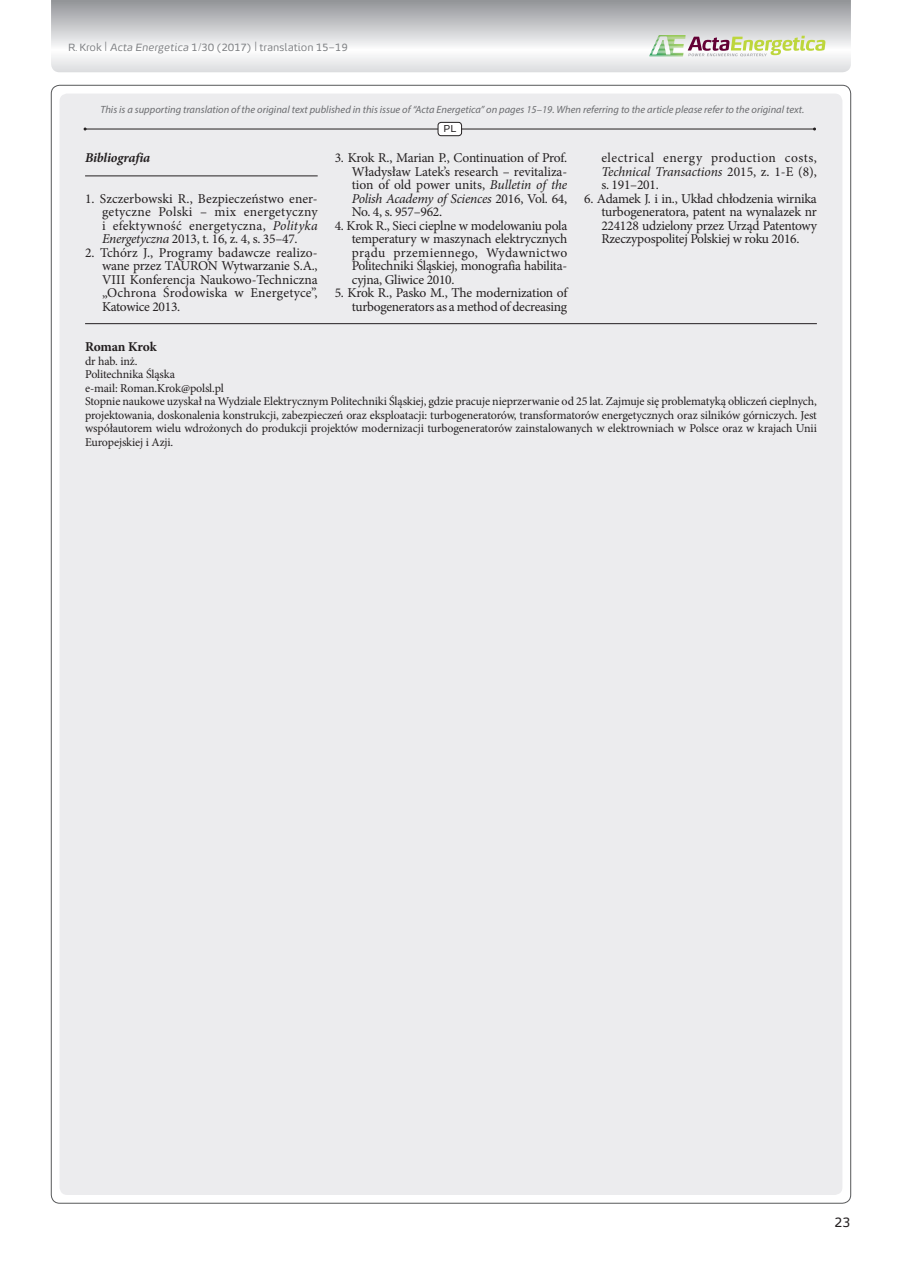
<style>
.page{position:relative;width:902px;height:1263px;background:#fff}
.page>*{position:absolute;margin:0;border:0;box-sizing:border-box;transform-origin:0 0}
.t1{font:13.5px/13.5px "Minion Pro";letter-spacing:-.015em;color:#231f20;text-align:justify}
.t2{font:italic 700 13.5px "Minion Pro";letter-spacing:-.015em;color:#231f20}
.t3{font:700 13.5px "Minion Pro";letter-spacing:-.015em;color:#231f20}
.t4{font:13.5px "Energa";color:#231f20}
.t5{font:12px/13.5px "Minion Pro";letter-spacing:-.01em;color:#231f20}
.t6{font:italic 10.5px "Myriad Pro";color:#6c6d70}
.t7{font:10.5px "Energa";letter-spacing:-.01em;color:#808285}
.t8{font:10.05px "Energa";color:#231f20}
.s1{font-size:13.5px}
.s2{font-style:italic}
</style>
<div class="page">
<svg style="left:51px;top:0;width:799px;height:72px"></svg>
<div style="left:60px;top:94px;width:782px;height:1101px;background:#ececee;border-radius:8px"></div>
<svg style="left:649px;top:35px;width:176px;height:21px"></svg>
<hr style="left:85px;top:129px;width:729px;height:1px;background:#231f20">
<div style="left:438px;top:122px;width:23px;height:14px;background:#fff;border-radius:3px"></div>
<div style="left:437px;top:122px;width:25px;height:14px;border:1px solid #231f20;border-radius:3px"></div>
<hr style="left:85px;top:176px;width:232px;height:1px;background:#231f20">
<hr style="left:85px;top:323px;width:731px;height:1px;background:#231f20">
<p class="t7" style="left:68px;top:41px;width:281px">R. Krok <span class="s1">|</span> <span class="s2">Acta Energetica</span> 1/30 (2017) <span class="s1">|</span> translation 15–19</p>
<p class="t6" style="left:100px;top:103px;width:705px">This is a supporting translation of the original text published in this issue of “Acta Energetica” on pages 15–19. When referring to the article please refer to the original text.</p>
<p class="t2" style="left:85px;top:148px;width:67px">Bibliografia</p>
<p class="t1" style="left:102px;top:192px;width:217px;text-indent:-17px">1. Szczerbowski R., Bezpieczeństwo ener‑ getyczne Polski – mix energetyczny i efektywność energetyczna, <span class="s2">Polityka Energetyczna</span> 2013, t. 16, z. 4, s. 35–47.</p>
<p class="t1" style="left:102px;top:246px;width:217px;text-indent:-17px">2. Tchórz J., Programy badawcze realizo‑ wane przez TAURON Wytwarzanie S.A., VIII Konferencja Naukowo-Techniczna „Ochrona Środowiska w Energetyce”, Katowice 2013.</p>
<p class="t8" style="left:443px;top:122px;width:14px">PL</p>
<p class="t1" style="left:352px;top:151px;width:217px;text-indent:-17px">3. Krok R., Marian P., Continuation of Prof.<br>Władysław Latek’s research – revitaliza‑ tion of old power units, <span class="s2">Bulletin of the Polish Academy of Sciences</span> 2016, Vol. 64, No. 4, s. 957–962.</p>
<p class="t1" style="left:352px;top:219px;width:217px;text-indent:-17px">4. Krok R., Sieci cieplne w modelowaniu pola temperatury w maszynach elektrycznych prądu przemiennego, Wydawnictwo Politechniki Śląskiej, monografia habilita‑ cyjna, Gliwice 2010.</p>
<p class="t1" style="left:334px;top:286px;width:234px;text-align:right">5. Krok R., Pasko M., The modernization of turbogenerators as a method of decreasing</p>
<p class="t1" style="left:601px;top:151px;width:217px">electrical energy production costs, <span class="s2">Technical Transactions</span> 2015, z. 1-E (8), s. 191–201.</p>
<p class="t1" style="left:601px;top:192px;width:217px;text-indent:-17px">6. Adamek J. i in., Układ chłodzenia wirnika turbogeneratora, patent na wynalazek nr 224128 udzielony przez Urząd Patentowy Rzeczypospolitej Polskiej w roku 2016.</p>
<p class="t3" style="left:85px;top:337px;width:73px">Roman Krok</p>
<p class="t5" style="left:85px;top:354px;width:733px">dr hab. inż.<br>Politechnika Śląska<br>e-mail: Roman.Krok@polsl.pl<br>Stopnie naukowe uzyskał na Wydziale Elektrycznym Politechniki Śląskiej, gdzie pracuje nieprzerwanie od 25 lat. Zajmuje się problematyką obliczeń cieplnych, projektowania, doskonalenia konstrukcji, zabezpieczeń oraz eksploatacji: turbogeneratorów, transformatorów energetycznych oraz silników górniczych. Jest współautorem wielu wdrożonych do produkcji projektów modernizacji turbogeneratorów zainstalowanych w elektrowniach w Polsce oraz w krajach Unii Europejskiej i Azji.</p>
<p class="t4" style="left:834px;top:1213px;width:18px">23</p>
</div>
